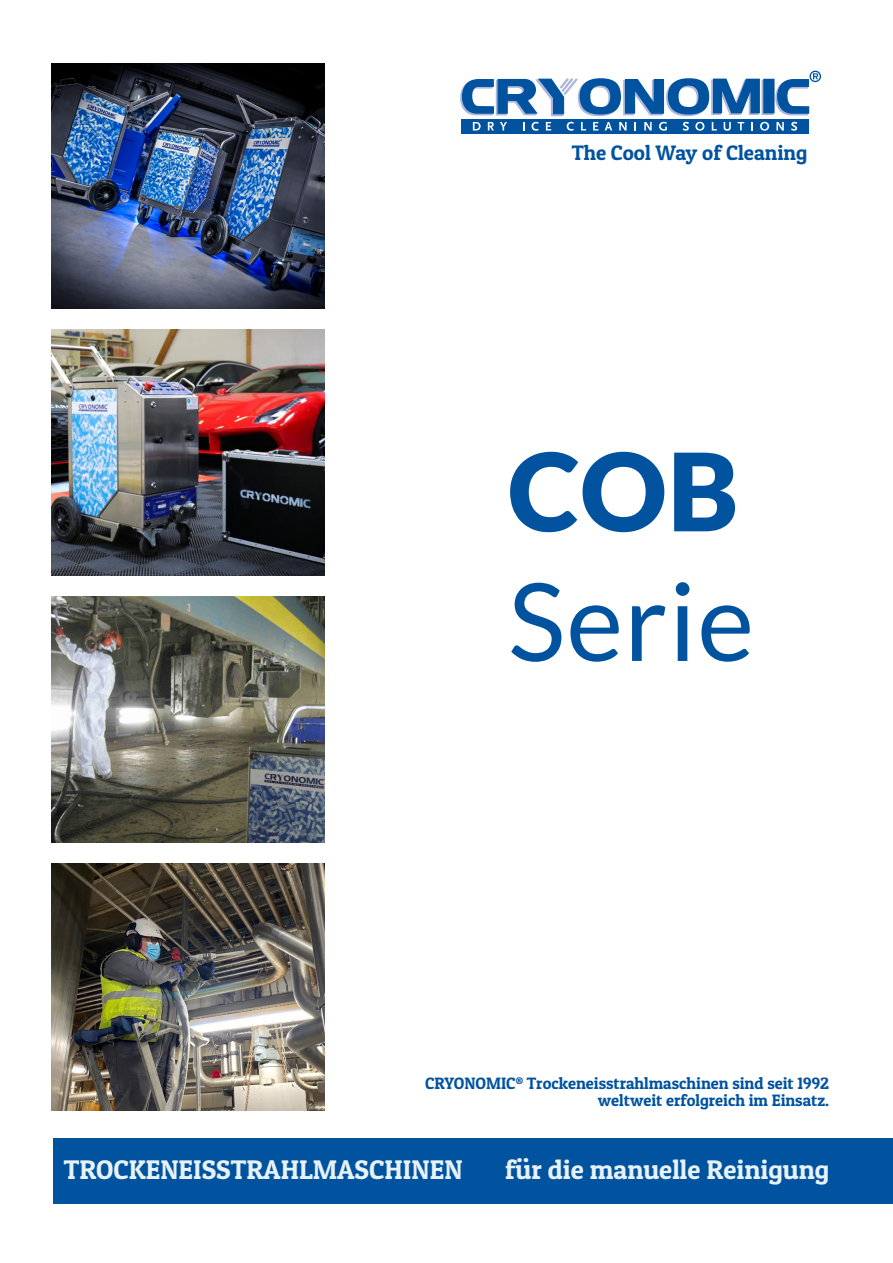
<style>
.page{position:relative;width:893px;height:1263px;background:#fff}
.page>*{position:absolute;margin:0;border:0;box-sizing:border-box;transform-origin:0 0}
.t1{font:108px/129.6px "Lato";letter-spacing:.01em;color:#0153a0}
.t2{font:27px "Patua One";color:#e7f2f7}
.t3{font:21px "Patua One";color:#0153a0}
.t4{font:16.5px "Patua One";color:#0153a0}
.s1{font-weight:900}
</style>
<div class="page">
<img style="left:51px;top:864px;width:273px;height:246px">
<div style="left:461px;top:119px;width:348px;height:14px;background:#0153a0"></div>
<svg style="left:460px;top:71px;width:361px;height:60px"></svg>
<img style="left:51px;top:64px;width:273px;height:245px">
<img style="left:51px;top:597px;width:273px;height:246px">
<img style="left:51px;top:330px;width:273px;height:246px">
<div style="left:54px;top:1138px;width:839px;height:65px;background:#0153a0"></div>
<p class="t3" style="left:572px;top:139px;width:237px">The Cool Way of Cleaning</p>
<p class="t1" style="left:508px;top:427px;width:247px"><span class="s1">COB<br></span>Serie</p>
<p class="t4" style="left:425px;top:1073px;width:406px">CRYONOMIC<sup>®</sup> Trockeneisstrahlmaschinen sind seit 1992</p>
<p class="t4" style="left:598px;top:1090px;width:233px">weltweit erfolgreich im Einsatz.</p>
<p class="t2" style="left:64px;top:1152px;width:400px">TROCKENEISSTRAHLMASCHINEN</p>
<p class="t2" style="left:505px;top:1152px;width:326px">für die manuelle Reinigung</p>
</div>
